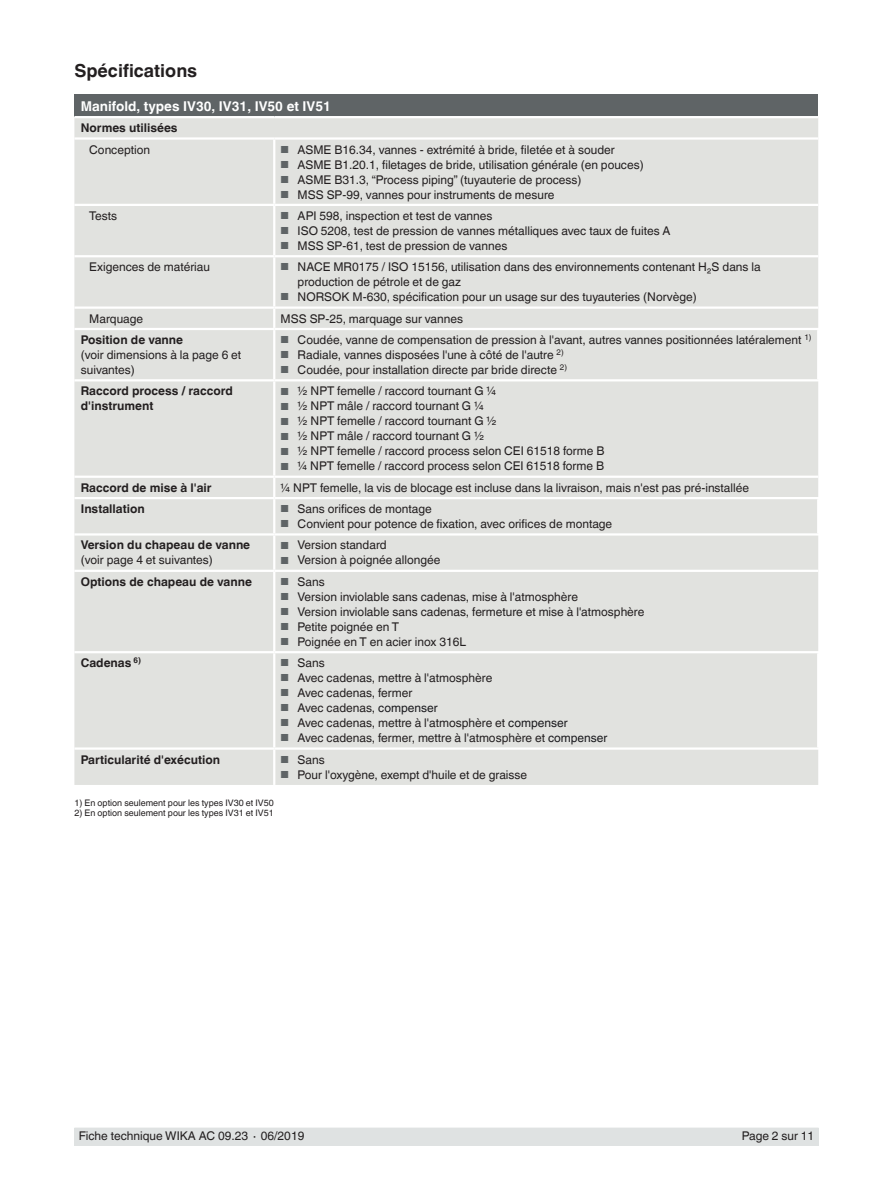
<style>
.page{position:relative;width:893px;height:1188px;background:#fff}
.page>*{position:absolute;margin:0;border:0;box-sizing:border-box;transform-origin:0 0}
.t1{font:700 18px "Helvetica World";color:#231f20}
.t2{font:700 13.5px "Helvetica World";color:#fff}
.t3{font:12px/15px "Helvetica World";color:#231f20}
.t4{font:700 12px/15px "Helvetica World";color:#231f20}
.t5{font:9px "Helvetica World";color:#231f20}
.s1{font-size:10.2px;color:#5f6466}
.s2{color:#19191d}
</style>
<div class="page">
<div style="left:74px;top:1128px;width:745px;height:17px;background:#dfe2e2"></div>
<div style="left:74px;top:95px;width:744px;height:22px;background:#5f6466"></div>
<div style="left:74px;top:118px;width:744px;height:667px;background:#e1e2df"></div>
<svg style="left:273px;top:478px;width:2px;height:19px"></svg>
<hr style="left:273px;top:536px;width:2px;height:34px;background:#fff">
<hr style="left:273px;top:572px;width:2px;height:79px;background:#fff">
<hr style="left:273px;top:653px;width:2px;height:94px;background:#fff">
<hr style="left:273px;top:750px;width:2px;height:35px;background:#fff">
<hr style="left:274px;top:379px;width:545px;height:2px;background:#fff">
<hr style="left:273px;top:381px;width:2px;height:95px;background:#fff">
<hr style="left:74px;top:328px;width:200px;height:2px;background:#fff">
<hr style="left:274px;top:328px;width:545px;height:2px;background:#fff">
<hr style="left:273px;top:330px;width:2px;height:49px;background:#fff">
<hr style="left:817px;top:330px;width:2px;height:49px;background:#fff">
<hr style="left:74px;top:379px;width:200px;height:2px;background:#fff">
<hr style="left:273px;top:140px;width:2px;height:64px;background:#fff">
<hr style="left:273px;top:206px;width:2px;height:49px;background:#fff">
<hr style="left:273px;top:257px;width:2px;height:49px;background:#fff">
<svg style="left:273px;top:309px;width:2px;height:19px"></svg>
<hr style="left:74px;top:497px;width:200px;height:2px;background:#fff">
<hr style="left:274px;top:497px;width:545px;height:2px;background:#fff">
<hr style="left:273px;top:499px;width:2px;height:34px;background:#fff">
<hr style="left:817px;top:499px;width:2px;height:34px;background:#fff">
<hr style="left:74px;top:476px;width:200px;height:2px;background:#fff">
<hr style="left:274px;top:476px;width:544px;height:2px;background:#fff">
<hr style="left:74px;top:533px;width:200px;height:3px;background:#fff">
<hr style="left:274px;top:533px;width:545px;height:3px;background:#fff">
<hr style="left:74px;top:570px;width:200px;height:2px;background:#fff">
<hr style="left:274px;top:570px;width:544px;height:2px;background:#fff">
<hr style="left:74px;top:651px;width:200px;height:2px;background:#fff">
<hr style="left:74px;top:747px;width:200px;height:3px;background:#fff">
<hr style="left:274px;top:651px;width:545px;height:2px;background:#fff">
<hr style="left:274px;top:747px;width:545px;height:3px;background:#fff">
<hr style="left:817px;top:653px;width:2px;height:94px;background:#fff">
<hr style="left:74px;top:204px;width:200px;height:2px;background:#fff">
<hr style="left:74px;top:255px;width:200px;height:2px;background:#fff">
<hr style="left:274px;top:255px;width:544px;height:2px;background:#fff">
<hr style="left:74px;top:306px;width:200px;height:3px;background:#fff">
<hr style="left:274px;top:306px;width:544px;height:3px;background:#fff">
<hr style="left:74px;top:116px;width:200px;height:2px;background:#fff">
<hr style="left:274px;top:116px;width:544px;height:2px;background:#fff">
<hr style="left:74px;top:137px;width:200px;height:3px;background:#fff">
<hr style="left:274px;top:137px;width:544px;height:3px;background:#fff">
<hr style="left:274px;top:204px;width:544px;height:2px;background:#fff">
<h1 class="t1" style="left:74px;top:60px;width:124px">Spécifications</h1>
<p class="t2" style="left:81px;top:98px;width:252px">Manifold, types IV30, IV31, IV50 et IV51</p>
<p class="t4" style="left:81px;top:120px;width:98px">Normes utilisées</p>
<p class="t3" style="left:89px;top:142px;width:62px">Conception</p>
<p class="t3" style="left:281px;top:142px;width:336px"><span class="s1">■</span> ASME B16.34, vannes - extrémité à bride, filetée et à souder</p>
<p class="t3" style="left:281px;top:157px;width:365px"><span class="s1">■</span> ASME B1.20.1, filetages de bride, utilisation générale (en pouces)</p>
<p class="t3" style="left:281px;top:172px;width:302px"><span class="s1">■</span> ASME B31.3, “Process piping” (tuyauterie de process)</p>
<p class="t3" style="left:281px;top:187px;width:275px"><span class="s1">■</span> MSS SP-99, vannes pour instruments de mesure</p>
<p class="t3" style="left:89px;top:208px;width:29px">Tests</p>
<p class="t3" style="left:281px;top:208px;width:213px"><span class="s1">■</span> API 598, inspection et test de vannes</p>
<p class="t3" style="left:281px;top:223px;width:391px"><span class="s1">■</span> ISO 5208, test de pression de vannes métalliques avec taux de fuites A</p>
<p class="t3" style="left:281px;top:238px;width:228px"><span class="s1">■</span> MSS SP-61, test de pression de vannes</p>
<p class="t3" style="left:89px;top:260px;width:122px">Exigences de matériau</p>
<p class="t3" style="left:298px;top:260px;width:465px;text-indent:-17px"><span class="s1">■</span> NACE MR0175 / ISO 15156, utilisation dans des environnements contenant H₂S dans la production de pétrole et de gaz</p>
<p class="t3" style="left:281px;top:290px;width:418px"><span class="s1">■</span> NORSOK M-630, spécification pour un usage sur des tuyauteries (Norvège)</p>
<p class="t3" style="left:89px;top:311px;width:55px">Marquage</p>
<p class="t3" style="left:281px;top:311px;width:184px">MSS SP-25, marquage sur vannes</p>
<p class="t4" style="left:81px;top:332px;width:104px">Position de vanne</p>
<p class="t3" style="left:81px;top:347px;width:162px">(voir dimensions à la page 6 et suivantes)</p>
<p class="t3" style="left:281px;top:332px;width:532px"><span class="s1">■</span> Coudée, vanne de compensation de pression à l'avant, autres vannes positionnées latéralement <sup>1)</sup></p>
<p class="t3" style="left:281px;top:347px;width:285px"><span class="s1">■</span> Radiale, vannes disposées l'une à côté de l'autre <sup>2)</sup></p>
<p class="t3" style="left:281px;top:362px;width:288px"><span class="s1">■</span> Coudée, pour installation directe par bride directe <sup>2)</sup></p>
<p class="t4" style="left:81px;top:384px;width:154px">Raccord process / raccord d'instrument</p>
<p class="t3" style="left:281px;top:384px;width:217px"><span class="s1">■</span> ½ NPT femelle / raccord tournant G ¼</p>
<p class="t3" style="left:281px;top:399px;width:205px"><span class="s1">■</span> ½ NPT mâle / raccord tournant G ¼</p>
<p class="t3" style="left:281px;top:414px;width:217px"><span class="s1">■</span> ½ NPT femelle / raccord tournant G ½</p>
<p class="t3" style="left:281px;top:429px;width:205px"><span class="s1">■</span> ½ NPT mâle / raccord tournant G ½</p>
<p class="t3" style="left:281px;top:444px;width:325px"><span class="s1">■</span> ½ NPT femelle / raccord process selon CEI 61518 forme B</p>
<p class="t3" style="left:281px;top:459px;width:325px"><span class="s1">■</span> ¼ NPT femelle / raccord process selon CEI 61518 forme B</p>
<p class="t4" style="left:81px;top:480px;width:132px">Raccord de mise à l'air</p>
<p class="t3" style="left:281px;top:480px;width:470px">¼ NPT femelle, la vis de blocage est incluse dans la livraison, mais n'est pas pré-installée</p>
<p class="t4" style="left:81px;top:501px;width:65px">Installation</p>
<p class="t3" style="left:281px;top:501px;width:153px"><span class="s1">■</span> Sans orifices de montage</p>
<p class="t3" style="left:281px;top:516px;width:333px"><span class="s1">■</span> Convient pour potence de fixation, avec orifices de montage</p>
<p class="t4" style="left:81px;top:538px;width:171px">Version du chapeau de vanne</p>
<p class="t3" style="left:81px;top:553px;width:134px">(voir page 4 et suivantes)</p>
<p class="t3" style="left:281px;top:538px;width:107px"><span class="s1">■</span> Version standard</p>
<p class="t3" style="left:281px;top:553px;width:161px"><span class="s1">■</span> Version à poignée allongée</p>
<p class="t4" style="left:81px;top:574px;width:173px">Options de chapeau de vanne</p>
<p class="t3" style="left:281px;top:574px;width:46px"><span class="s1">■</span> Sans</p>
<p class="t3" style="left:281px;top:589px;width:299px"><span class="s1">■</span> Version inviolable sans cadenas, mise à l'atmosphère</p>
<p class="t3" style="left:281px;top:604px;width:365px"><span class="s1">■</span> Version inviolable sans cadenas, fermeture et mise à l'atmosphère</p>
<p class="t3" style="left:281px;top:619px;width:120px"><span class="s1">■</span> Petite poignée en T</p>
<p class="t3" style="left:281px;top:634px;width:187px"><span class="s1">■</span> Poignée en T en acier inox 316L</p>
<p class="t4" style="left:81px;top:656px;width:62px">Cadenas <sup>6)</sup></p>
<p class="t3" style="left:281px;top:656px;width:46px"><span class="s1">■</span> Sans</p>
<p class="t3" style="left:281px;top:671px;width:213px"><span class="s1">■</span> Avec cadenas, mettre à l'atmosphère</p>
<p class="t3" style="left:281px;top:686px;width:133px"><span class="s1">■</span> Avec cadenas, fermer</p>
<p class="t3" style="left:281px;top:701px;width:158px"><span class="s1">■</span> Avec cadenas, <span class="s2">compenser</span></p>
<p class="t3" style="left:281px;top:716px;width:288px"><span class="s1">■</span> Avec cadenas, mettre à l'atmosphère et <span class="s2">compenser</span></p>
<p class="t3" style="left:281px;top:731px;width:328px"><span class="s1">■</span> Avec cadenas, fermer, mettre à l'atmosphère et <span class="s2">compenser</span></p>
<p class="t4" style="left:81px;top:752px;width:141px">Particularité d'exécution</p>
<p class="t3" style="left:281px;top:752px;width:46px"><span class="s1">■</span> Sans</p>
<p class="t3" style="left:281px;top:767px;width:248px"><span class="s1">■</span> Pour l'oxygène, exempt d'huile et de graisse</p>
<p class="t5" style="left:74px;top:798px;width:201px">1) En option seulement pour les types IV30 et IV50</p>
<p class="t5" style="left:74px;top:808px;width:201px">2) En option seulement pour les types IV31 et IV51</p>
<p class="t3" style="left:79px;top:1129px;width:227px">Fiche technique WIKA AC 09.23 ∙ 06/2019</p>
<p class="t3" style="left:742px;top:1129px;width:74px">Page 2 sur 11</p>
</div>
